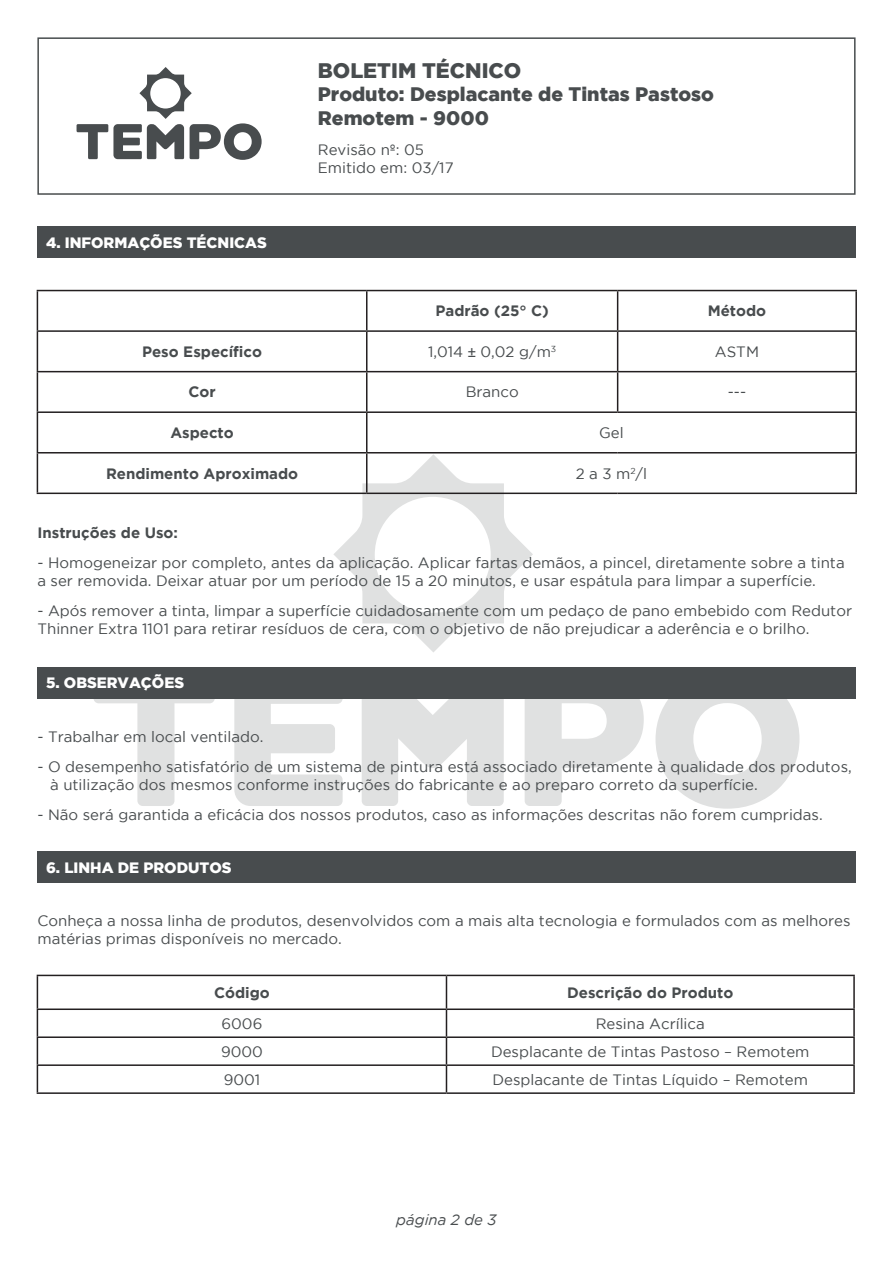
<style>
.page{position:relative;width:893px;height:1263px;background:#fff}
.page>*{position:absolute;margin:0;border:0;box-sizing:border-box;transform-origin:0 0}
.t1{font:900 21px "Gotham";color:#484c4e}
.t2{font:900 19.5px/23.4px "Gotham";color:#484c4e}
.t3{font:15px/18px "Gotham";color:#484c4e}
.t4{font:700 15px "Gotham";color:#484c4e}
.t5{font:900 15px "Gotham";color:#fff}
.t6{font:italic 15px "Gotham";color:#484c4e}
.s1{font-family:"Arial"}
</style>
<div class="page">
<div style="left:37px;top:37px;width:818px;height:158px;border:2px solid #484c4e"></div>
<svg style="left:77px;top:67px;width:185px;height:93px"></svg>
<svg style="left:525px;top:699px;width:119px;height:107px"></svg>
<svg style="left:655px;top:699px;width:144px;height:110px"></svg>
<svg style="left:362px;top:699px;width:142px;height:107px"></svg>
<svg style="left:94px;top:699px;width:121px;height:107px"></svg>
<svg style="left:234px;top:699px;width:109px;height:107px"></svg>
<svg style="left:333px;top:454px;width:200px;height:198px"></svg>
<div style="left:37px;top:226px;width:818px;height:32px;background:#484c4e"></div>
<hr style="left:37px;top:290px;width:330px;height:1px;background:#231f20">
<hr style="left:37px;top:291px;width:1px;height:39px;background:#231f20">
<hr style="left:367px;top:290px;width:251px;height:1px;background:#231f20">
<hr style="left:366px;top:291px;width:1px;height:39px;background:#231f20">
<hr style="left:37px;top:330px;width:330px;height:2px;background:#231f20">
<hr style="left:37px;top:332px;width:1px;height:39px;background:#231f20">
<hr style="left:367px;top:330px;width:251px;height:2px;background:#231f20">
<hr style="left:366px;top:332px;width:1px;height:39px;background:#231f20">
<hr style="left:617px;top:332px;width:1px;height:39px;background:#231f20">
<hr style="left:855px;top:332px;width:2px;height:39px;background:#231f20">
<hr style="left:37px;top:371px;width:330px;height:1px;background:#231f20">
<hr style="left:37px;top:372px;width:1px;height:39px;background:#231f20">
<hr style="left:367px;top:371px;width:251px;height:1px;background:#231f20">
<hr style="left:366px;top:372px;width:1px;height:39px;background:#231f20">
<hr style="left:618px;top:371px;width:239px;height:1px;background:#231f20">
<hr style="left:617px;top:372px;width:1px;height:39px;background:#231f20">
<hr style="left:855px;top:372px;width:2px;height:39px;background:#231f20">
<hr style="left:37px;top:411px;width:330px;height:2px;background:#231f20">
<hr style="left:37px;top:413px;width:1px;height:39px;background:#231f20">
<hr style="left:367px;top:411px;width:251px;height:2px;background:#231f20">
<hr style="left:366px;top:413px;width:1px;height:39px;background:#231f20">
<hr style="left:618px;top:411px;width:239px;height:2px;background:#231f20">
<hr style="left:855px;top:413px;width:2px;height:39px;background:#231f20">
<hr style="left:37px;top:452px;width:330px;height:1px;background:#231f20">
<hr style="left:37px;top:453px;width:1px;height:40px;background:#231f20">
<hr style="left:367px;top:452px;width:251px;height:1px;background:#231f20">
<hr style="left:366px;top:453px;width:1px;height:40px;background:#231f20">
<hr style="left:618px;top:452px;width:239px;height:1px;background:#231f20">
<hr style="left:855px;top:453px;width:2px;height:40px;background:#231f20">
<hr style="left:37px;top:493px;width:330px;height:1px;background:#231f20">
<hr style="left:367px;top:493px;width:251px;height:1px;background:#231f20">
<hr style="left:618px;top:493px;width:239px;height:1px;background:#231f20">
<hr style="left:617px;top:291px;width:1px;height:39px;background:#231f20">
<hr style="left:618px;top:290px;width:239px;height:1px;background:#231f20">
<hr style="left:855px;top:291px;width:2px;height:39px;background:#231f20">
<hr style="left:618px;top:330px;width:239px;height:2px;background:#231f20">
<div style="left:37px;top:667px;width:818px;height:32px;background:#484c4e"></div>
<div style="left:37px;top:851px;width:818px;height:32px;background:#484c4e"></div>
<hr style="left:37px;top:975px;width:409px;height:1px;background:#231f20">
<hr style="left:37px;top:976px;width:1px;height:32px;background:#231f20">
<hr style="left:446px;top:975px;width:409px;height:1px;background:#231f20">
<hr style="left:446px;top:976px;width:1px;height:32px;background:#231f20">
<hr style="left:37px;top:1008px;width:409px;height:2px;background:#231f20">
<hr style="left:446px;top:1008px;width:409px;height:2px;background:#231f20">
<hr style="left:853px;top:1010px;width:2px;height:26px;background:#231f20">
<hr style="left:37px;top:1036px;width:409px;height:2px;background:#231f20">
<hr style="left:446px;top:1036px;width:409px;height:2px;background:#231f20">
<hr style="left:853px;top:1038px;width:2px;height:26px;background:#231f20">
<hr style="left:37px;top:1064px;width:409px;height:2px;background:#231f20">
<svg style="left:37px;top:1010px;width:1px;height:82px"></svg>
<hr style="left:446px;top:1064px;width:409px;height:2px;background:#231f20">
<svg style="left:446px;top:1010px;width:1px;height:82px"></svg>
<hr style="left:853px;top:1066px;width:2px;height:26px;background:#231f20">
<hr style="left:37px;top:1092px;width:409px;height:2px;background:#231f20">
<hr style="left:446px;top:1092px;width:409px;height:2px;background:#231f20">
<hr style="left:853px;top:976px;width:2px;height:32px;background:#231f20">
<p class="t5" style="left:46px;top:234px;width:222px">4. INFORMAÇÕES TÉCNICAS</p>
<h1 class="t1" style="left:318px;top:58px;width:205px">BOLETIM TÉCNICO</h1>
<h2 class="t2" style="left:318px;top:82px;width:398px">Produto: Desplacante de Tintas Pastoso<br>Remotem - 9000</h2>
<p class="t3" style="left:318px;top:140px;width:137px">Revisão nº: 05<br>Emitido em: 03/17</p>
<p class="t4" style="left:435px;top:302px;width:115px">Padrão (25° C)</p>
<p class="t4" style="left:708px;top:302px;width:60px">Método</p>
<p class="t4" style="left:142px;top:343px;width:121px">Peso Específico</p>
<p class="t3" style="left:428px;top:342px;width:130px">1,014 <span class="s1">±</span> 0,02 g/m<sup>3</sup></p>
<p class="t3" style="left:715px;top:342px;width:46px">ASTM</p>
<p class="t4" style="left:188px;top:383px;width:29px">Cor</p>
<p class="t3" style="left:466px;top:383px;width:55px">Branco</p>
<p class="t3" style="left:728px;top:383px;width:20px">---</p>
<p class="t4" style="left:170px;top:424px;width:65px">Aspecto</p>
<p class="t3" style="left:599px;top:423px;width:26px">Gel</p>
<p class="t4" style="left:106px;top:464px;width:194px">Rendimento Aproximado</p>
<p class="t3" style="left:576px;top:464px;width:73px">2 a 3 m<sup>2</sup>/l</p>
<p class="t4" style="left:37px;top:524px;width:142px">Instruções de Uso:</p>
<p class="t3" style="left:37px;top:553px;width:809px">- Homogeneizar por completo, antes da aplicação. Aplicar fartas demãos, a pincel, diretamente sobre a tinta a ser removida. Deixar atuar por um período de 15 a 20 minutos, e usar espátula para limpar a superfície.</p>
<p class="t3" style="left:37px;top:601px;width:816px">- Após remover a tinta, limpar a superfície cuidadosamente com um pedaço de pano embebido com Redutor<br>Thinner Extra 1101 para retirar resíduos de cera, com o objetivo de não prejudicar a aderência e o brilho.</p>
<p class="t5" style="left:46px;top:674px;width:140px">5. OBSERVAÇÕES</p>
<p class="t3" style="left:37px;top:727px;width:228px">- Trabalhar em local ventilado.</p>
<p class="t3" style="left:50px;top:757px;width:803px;text-indent:-13px">- O desempenho satisfatório de um sistema de pintura está associado diretamente à qualidade dos produtos, à utilização dos mesmos conforme instruções do fabricante e ao preparo correto da superfície.</p>
<p class="t3" style="left:37px;top:805px;width:787px">- Não será garantida a eficácia dos nossos produtos, caso as informações descritas não forem cumpridas.</p>
<p class="t5" style="left:46px;top:859px;width:187px">6. LINHA DE PRODUTOS</p>
<p class="t3" style="left:37px;top:911px;width:815px">Conheça a nossa linha de produtos, desenvolvidos com a mais alta tecnologia e formulados com as melhores matérias primas disponíveis no mercado.</p>
<p class="t4" style="left:214px;top:984px;width:57px">Código</p>
<p class="t4" style="left:567px;top:984px;width:168px">Descrição do Produto</p>
<p class="t3" style="left:222px;top:1014px;width:42px">6006</p>
<p class="t3" style="left:596px;top:1014px;width:111px">Resina Acrílica</p>
<p class="t3" style="left:221px;top:1042px;width:43px">9000</p>
<p class="t3" style="left:491px;top:1042px;width:320px">Desplacante de Tintas Pastoso – Remotem</p>
<p class="t3" style="left:224px;top:1070px;width:38px">9001</p>
<p class="t3" style="left:493px;top:1070px;width:317px">Desplacante de Tintas Líquido – Remotem</p>
<p class="t6" style="left:396px;top:1212px;width:102px">página 2 de 3</p>
</div>
